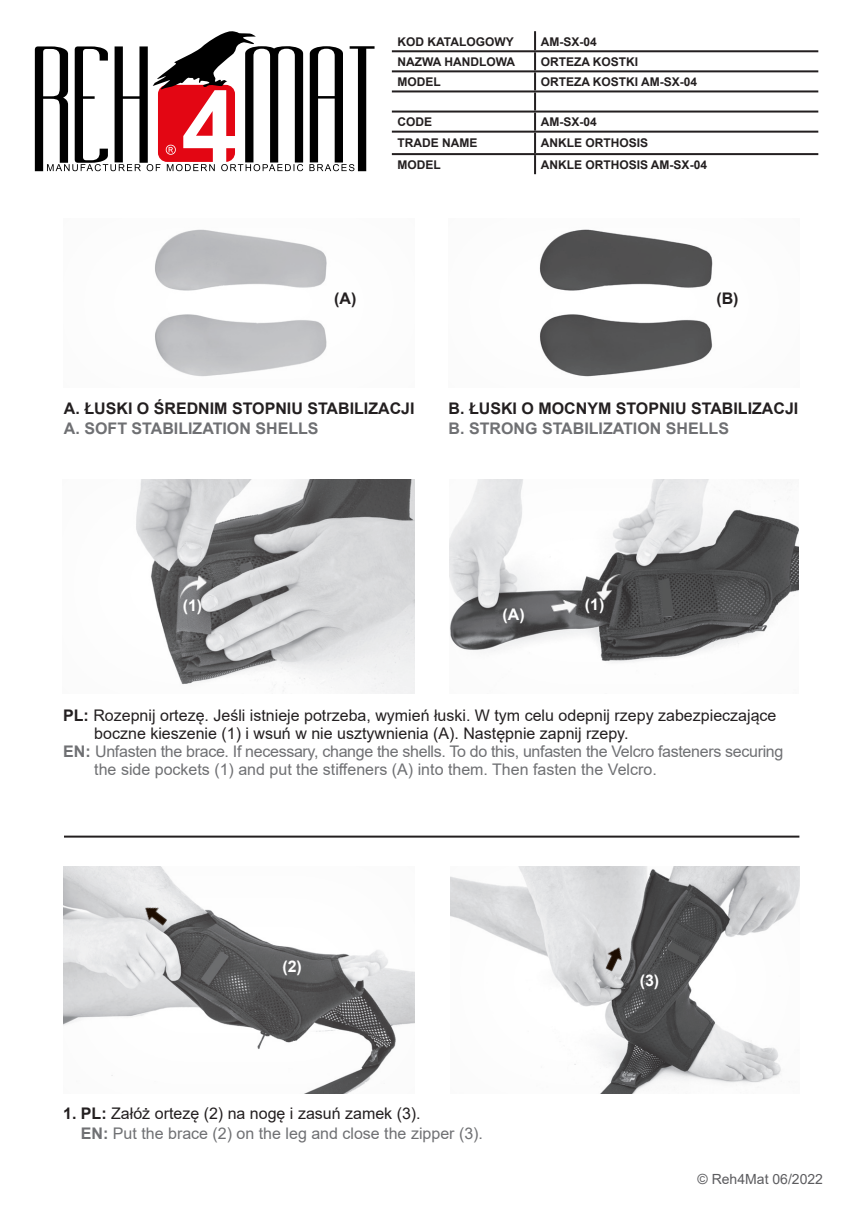
<style>
.page{position:relative;width:862px;height:1214px;background:#fff}
.page>*{position:absolute;margin:0;border:0;box-sizing:border-box;transform-origin:0 0}
.t1{font:16px "Arial";color:#231f20}
.t2{font:16px "Arial";color:#6f7073}
.t3{font:16px "Arial";letter-spacing:-.02em;color:#6f7073}
.t4{font:700 16px "Arial";color:#231f20}
.t5{font:700 16px "Arial";color:#6f7073}
.t6{font:700 16px "Arial";color:#fff}
.t7{font:14px "Arial";color:#5c5c5f}
.t8{font:700 12px "Arial";color:#231f20}
.s1{font-weight:700}
</style>
<div class="page">
<hr style="left:392px;top:50px;width:143px;height:2px;background:#231f20">
<hr style="left:535px;top:50px;width:283px;height:2px;background:#231f20">
<hr style="left:392px;top:70px;width:143px;height:2px;background:#231f20">
<hr style="left:535px;top:70px;width:283px;height:2px;background:#231f20">
<hr style="left:392px;top:90px;width:143px;height:2px;background:#231f20">
<hr style="left:535px;top:90px;width:283px;height:2px;background:#231f20">
<hr style="left:392px;top:110px;width:143px;height:2px;background:#231f20">
<hr style="left:535px;top:110px;width:283px;height:2px;background:#231f20">
<svg style="left:534px;top:31px;width:2px;height:100px"></svg>
<hr style="left:392px;top:131px;width:143px;height:2px;background:#231f20">
<hr style="left:535px;top:131px;width:283px;height:2px;background:#231f20">
<hr style="left:534px;top:133px;width:2px;height:20px;background:#231f20">
<hr style="left:392px;top:153px;width:143px;height:2px;background:#231f20">
<hr style="left:535px;top:153px;width:283px;height:2px;background:#231f20">
<svg style="left:534px;top:155px;width:2px;height:19px"></svg>
<div style="left:64px;top:864px;width:353px;height:231px;background:#231f20;opacity:.03"></div>
<div style="left:64px;top:216px;width:353px;height:172px;background:#231f20;opacity:.03"></div>
<div style="left:449px;top:864px;width:352px;height:230px;background:#231f20;opacity:.03"></div>
<div style="left:448px;top:216px;width:353px;height:172px;background:#231f20;opacity:.03"></div>
<img style="left:135px;top:893px;width:42px;height:42px">
<img style="left:593px;top:939px;width:41px;height:40px">
<div style="left:61px;top:477px;width:356px;height:217px;background:#231f20;opacity:.03"></div>
<div style="left:448px;top:477px;width:352px;height:217px;background:#231f20;opacity:.03"></div>
<hr style="left:64px;top:835px;width:735px;height:2px;background:#231f20">
<svg style="left:171px;top:567px;width:39px;height:34px"></svg>
<svg style="left:538px;top:565px;width:86px;height:60px"></svg>
<svg style="left:35px;top:31px;width:339px;height:140px"></svg>
<p class="t8" style="left:397px;top:33px;width:118px">KOD KATALOGOWY</p>
<p class="t8" style="left:541px;top:33px;width:58px">AM-SX-04</p>
<p class="t8" style="left:397px;top:53px;width:119px">NAZWA HANDLOWA</p>
<p class="t8" style="left:541px;top:53px;width:99px">ORTEZA KOSTKI</p>
<p class="t8" style="left:397px;top:73px;width:45px">MODEL</p>
<p class="t8" style="left:541px;top:73px;width:158px">ORTEZA KOSTKI AM-SX-04</p>
<p class="t8" style="left:397px;top:113px;width:36px">CODE</p>
<p class="t8" style="left:541px;top:113px;width:58px">AM-SX-04</p>
<p class="t8" style="left:397px;top:134px;width:81px">TRADE NAME</p>
<p class="t8" style="left:541px;top:134px;width:109px">ANKLE ORTHOSIS</p>
<p class="t8" style="left:397px;top:156px;width:45px">MODEL</p>
<p class="t8" style="left:541px;top:156px;width:168px">ANKLE ORTHOSIS AM-SX-04</p>
<p class="t4" style="left:334px;top:287px;width:24px">(A)</p>
<p class="t4" style="left:716px;top:287px;width:24px">(B)</p>
<p class="t4" style="left:64px;top:397px;width:352px">A. ŁUSKI O ŚREDNIM STOPNIU STABILIZACJI</p>
<p class="t5" style="left:64px;top:416px;width:256px">A. SOFT STABILIZATION SHELLS</p>
<p class="t4" style="left:449px;top:397px;width:351px">B. ŁUSKI O MOCNYM STOPNIU STABILIZACJI</p>
<p class="t5" style="left:449px;top:416px;width:282px">B. STRONG STABILIZATION SHELLS</p>
<p class="t6" style="left:183px;top:594px;width:21px">(1)</p>
<p class="t6" style="left:585px;top:593px;width:21px">(1)</p>
<p class="t6" style="left:502px;top:602px;width:24px">(A)</p>
<p class="t1" style="left:63px;top:704px;width:715px"><span class="s1">PL:</span> Rozepnij ortezę. Jeśli istnieje potrzeba, wymień łuski. W tym celu odepnij rzepy zabezpieczające</p>
<p class="t1" style="left:94px;top:722px;width:536px">boczne kieszenie (1) i wsuń w nie usztywnienia (A). Następnie zapnij rzepy.</p>
<p class="t3" style="left:63px;top:740px;width:722px"><span class="s1">EN:</span> Unfasten the brace. If necessary, change the shells. To do this, unfasten the Velcro fasteners securing</p>
<p class="t2" style="left:94px;top:758px;width:564px">the side pockets (1) and put the stiffeners (A) into them. Then fasten the Velcro.</p>
<p class="t6" style="left:282px;top:954px;width:21px">(2)</p>
<p class="t1" style="left:63px;top:1102px;width:359px"><span class="s1">1. PL:</span> Załóż ortezę (2) na nogę i zasuń zamek (3).</p>
<p class="t2" style="left:81px;top:1121px;width:403px"><span class="s1">EN:</span> Put the brace (2) on the leg and close the zipper (3).</p>
<p class="t6" style="left:639px;top:968px;width:21px">(3)</p>
<p class="t7" style="left:697px;top:1169px;width:127px">© Reh4Mat 06/2022</p>
</div>
